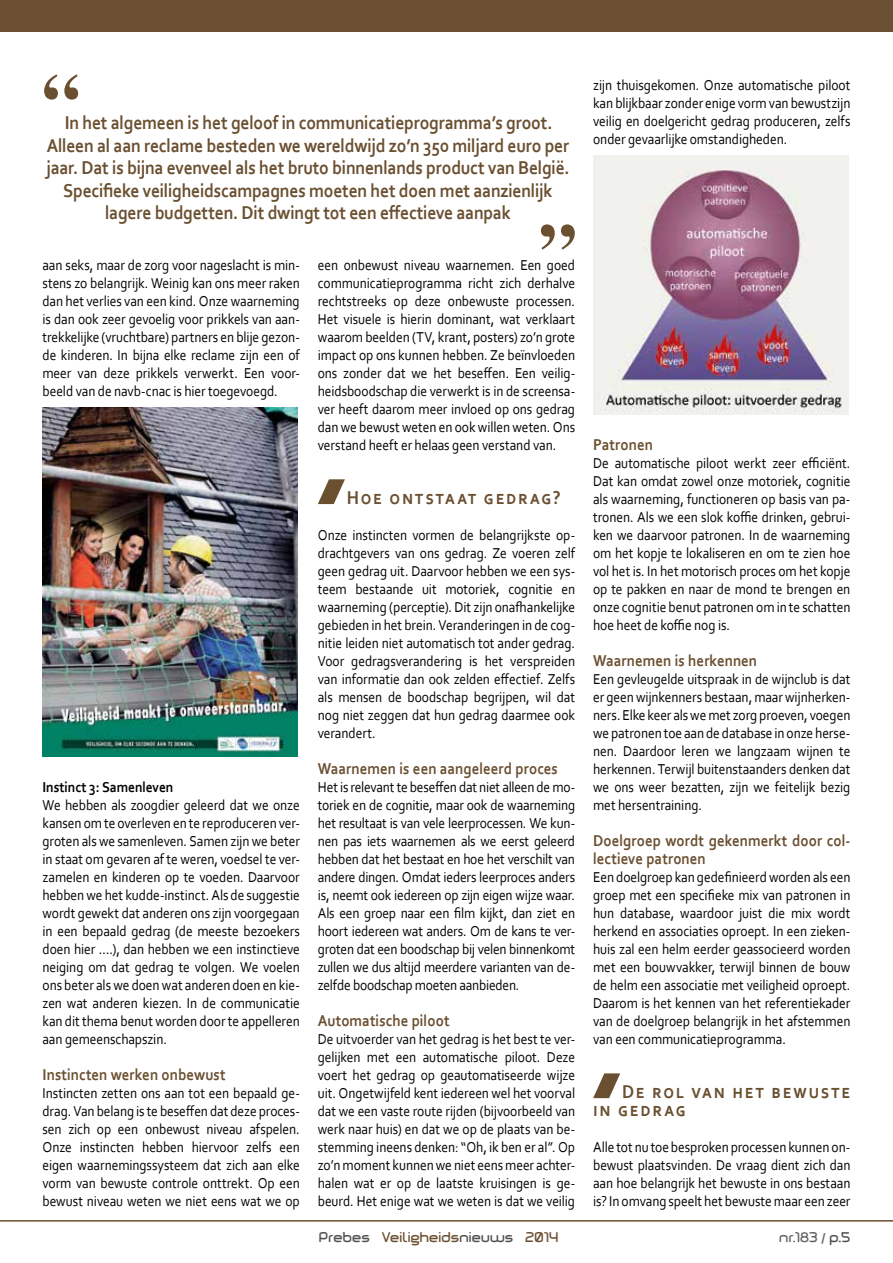
<style>
.page{position:relative;width:893px;height:1263px;background:#fff}
.page>*{position:absolute;margin:0;border:0;box-sizing:border-box;transform-origin:0 0}
.t1{font:700 19.5px/22.5px "Corbel";letter-spacing:-.01em;color:#6a4f30;text-align:center;scale:.9 1}
.t2{font:700 19.5px/18px "Corbel";letter-spacing:.12em;color:#6a4f30;scale:.9 1}
.t3{font:700 19.5px "Corbel";letter-spacing:.13em;color:#6a4f30;scale:.9 1}
.t4{font:700 16.5px/18px "Corbel";letter-spacing:.005em;color:#6a4f30;scale:.9 1}
.t5{font:15px/18px "Corbel";letter-spacing:-.005em;color:#000;text-align:justify;scale:.9 1}
.t6{font:700 15px "Corbel";letter-spacing:-.005em;color:#000;scale:.9 1}
.t7{font:13.65px "Marilou";letter-spacing:.01em;color:#6a4f30}
.t8{font:13.65px "Marilou";color:#646363}
.s1{color:#53504e}
.s2{font-family:"Corbel";font-weight:700;color:#fff}
.s3{font-family:"Corbel";font-weight:700}
</style>
<div class="page">
<img style="left:43px;top:407px;width:255px;height:349px">
<svg style="left:318px;top:479px;width:27px;height:25px"></svg>
<img style="left:593px;top:155px;width:255px;height:259px">
<svg style="left:593px;top:1073px;width:27px;height:25px"></svg>
<svg style="left:44px;top:74px;width:34px;height:26px"></svg>
<svg style="left:541px;top:224px;width:34px;height:26px"></svg>
<hr style="left:0;top:1220px;width:893px;height:1px;background:#6a4f30">
<div style="left:0;top:0;width:893px;height:32px;background:#6a4f30"></div>
<p class="t1" style="left:46px;top:111px;width:583px">In het algemeen is het geloof in communicatieprogramma’s groot.<br>Alleen al aan reclame besteden we wereldwijd zo’n 350 miljard euro per jaar. Dat is bijna evenveel als het bruto binnenlands product van België.<br>Specifieke veiligheidscampagnes moeten het doen met aanzienlijk lagere budgetten. Dit dwingt tot een effectieve aanpak</p>
<p class="t5" style="left:43px;top:256px;width:287px">aan seks, maar de zorg voor nageslacht is min&shy;stens zo belangrijk. Weinig kan ons meer raken dan het verlies van een kind. Onze waarneming is dan ook zeer gevoelig voor prikkels van aan&shy;trekkelijke (vruchtbare) partners en blije gezon&shy;de kinderen. In bijna elke reclame zijn een of meer van deze prikkels verwerkt. Een voor&shy;beeld van de navb-cnac is hier toegevoegd.</p>
<p class="t6" style="left:43px;top:778px;width:147px">Instinct 3: Samenleven</p>
<p class="t5" style="left:43px;top:796px;width:287px">We hebben als zoogdier geleerd dat we onze kansen om te overleven en te reproduceren ver&shy;groten als we samenleven. Samen zijn we beter in staat om gevaren af te weren, voedsel te ver&shy;zamelen en kinderen op te voeden. Daarvoor hebben we het kudde-instinct. Als de suggestie wordt gewekt dat anderen ons zijn voorgegaan in een bepaald gedrag (de meeste bezoekers doen hier ….), dan hebben we een instinctieve neiging om dat gedrag te volgen. We voelen ons beter als we doen wat anderen doen en kie&shy;zen wat anderen kiezen. In de communicatie kan dit thema benut worden door te appelleren aan gemeenschapszin.</p>
<p class="t4" style="left:43px;top:1065px;width:205px">Instincten werken onbewust</p>
<p class="t5" style="left:43px;top:1084px;width:287px">Instincten zetten ons aan tot een bepaald ge&shy;drag. Van belang is te beseffen dat deze proces&shy;sen zich op een onbewust niveau afspelen.<br>Onze instincten hebben hiervoor zelfs een eigen waarnemingssysteem dat zich aan elke vorm van bewuste controle onttrekt. Op een bewust niveau weten we niet eens wat we op</p>
<p class="t5" style="left:318px;top:256px;width:287px">een onbewust niveau waarnemen. Een goed communicatieprogramma richt zich derhalve rechtstreeks op deze onbewuste processen.<br>Het visuele is hierin dominant, wat verklaart waarom beelden (TV, krant, posters) zo’n grote impact op ons kunnen hebben. Ze beïnvloeden ons zonder dat we het beseffen. Een veilig&shy;heidsboodschap die verwerkt is in de screensa&shy;ver heeft daarom meer invloed op ons gedrag dan we bewust weten en ook willen weten. Ons verstand heeft er helaas geen verstand van.</p>
<h1 class="t3" style="left:347px;top:485px;width:239px">Hoe ontstaat gedrag?</h1>
<p class="t5" style="left:318px;top:526px;width:287px">Onze instincten vormen de belangrijkste op&shy;drachtgevers van ons gedrag. Ze voeren zelf geen gedrag uit. Daarvoor hebben we een sys&shy;teem bestaande uit motoriek, cognitie en waarneming (perceptie). Dit zijn onafhankelijke gebieden in het brein. Veranderingen in de cog&shy;nitie leiden niet automatisch tot ander gedrag.<br>Voor gedragsverandering is het verspreiden van informatie dan ook zelden effectief. Zelfs als mensen de boodschap begrijpen, wil dat nog niet zeggen dat hun gedrag daarmee ook verandert.</p>
<p class="t4" style="left:318px;top:759px;width:268px">Waarnemen is een aangeleerd proces</p>
<p class="t5" style="left:318px;top:778px;width:287px">Het is relevant te beseffen dat niet alleen de mo&shy;toriek en de cognitie, maar ook de waarneming het resultaat is van vele leerprocessen. We kun&shy;nen pas iets waarnemen als we eerst geleerd hebben dat het bestaat en hoe het verschilt van andere dingen. Omdat ieders leerproces anders is, neemt ook iedereen op zijn eigen wijze waar.<br>Als een groep naar een film kijkt, dan ziet en hoort iedereen wat anders. Om de kans te ver&shy;groten dat een boodschap bij velen binnenkomt zullen we dus altijd meerdere varianten van de&shy;zelfde boodschap moeten aanbieden.</p>
<p class="t4" style="left:318px;top:1011px;width:148px">Automatische piloot</p>
<p class="t5" style="left:318px;top:1030px;width:287px">De uitvoerder van het gedrag is het best te ver&shy;gelijken met een automatische piloot. Deze voert het gedrag op geautomatiseerde wijze uit. Ongetwijfeld kent iedereen wel het voorval dat we een vaste route rijden (bijvoorbeeld van werk naar huis) en dat we op de plaats van be&shy;stemming ineens denken: “Oh, ik ben er al”. Op zo’n moment kunnen we niet eens meer achter&shy;halen wat er op de laatste kruisingen is ge&shy;beurd. Het enige wat we weten is dat we veilig</p>
<p class="t5" style="left:593px;top:76px;width:287px">zijn thuisgekomen. Onze automatische piloot kan blijkbaar zonder enige vorm van bewustzijn veilig en doelgericht gedrag produceren, zelfs onder gevaarlijke omstandigheden.</p>
<p class="t4" style="left:593px;top:435px;width:68px">Patronen</p>
<p class="t5" style="left:593px;top:454px;width:287px">De automatische piloot werkt zeer efficiënt.<br>Dat kan omdat zowel onze motoriek, cognitie als waarneming, functioneren op basis van pa&shy;tronen. Als we een slok koffie drinken, gebrui&shy;ken we daarvoor patronen. In de waarneming om het kopje te lokaliseren en om te zien hoe vol het is. In het motorisch proces om het kopje op te pakken en naar de mond te brengen en onze cognitie benut patronen om in te schatten hoe heet de koffie nog is.</p>
<p class="t4" style="left:593px;top:651px;width:184px">Waarnemen is herkennen</p>
<p class="t5" style="left:593px;top:670px;width:287px">Een gevleugelde uitspraak in de wijnclub is dat er geen wijnkenners bestaan, maar wijnherken&shy;ners. Elke keer als we met zorg proeven, voegen we patronen toe aan de database in onze herse&shy;nen. Daardoor leren we langzaam wijnen te herkennen. Terwijl buitenstaanders denken dat we ons weer bezatten, zijn we feitelijk bezig met hersentraining.</p>
<p class="t4" style="left:593px;top:831px;width:287px">Doelgroep wordt gekenmerkt door col&shy;lectieve patronen</p>
<p class="t5" style="left:593px;top:868px;width:287px">Een doelgroep kan gedefinieerd worden als een groep met een specifieke mix van patronen in hun database, waardoor juist die mix wordt herkend en associaties oproept. In een zieken&shy;huis zal een helm eerder geassocieerd worden met een bouwvakker, terwijl binnen de bouw de helm een associatie met veiligheid oproept.<br>Daarom is het kennen van het referentiekader van de doelgroep belangrijk in het afstemmen van een communicatieprogramma.</p>
<h1 class="t2" style="left:593px;top:1082px;width:287px;text-indent:29px">De rol van het bewuste in gedrag</h1>
<p class="t5" style="left:593px;top:1138px;width:287px">Alle tot nu toe besproken processen kunnen on&shy;bewust plaatsvinden. De vraag dient zich dan aan hoe belangrijk het bewuste in ons bestaan is? In omvang speelt het bewuste maar een zeer</p>
<p class="t7" style="left:319px;top:1228px;width:241px"><span class="s1">Prebes</span> <span class="s2">/</span> Veiligheids<span class="s1">nieuws</span> <span class="s2">/</span> 2014</p>
<p class="t8" style="left:779px;top:1228px;width:73px">nr.183 <span class="s3">/</span> <span class="s1">p.5</span></p>
</div>
